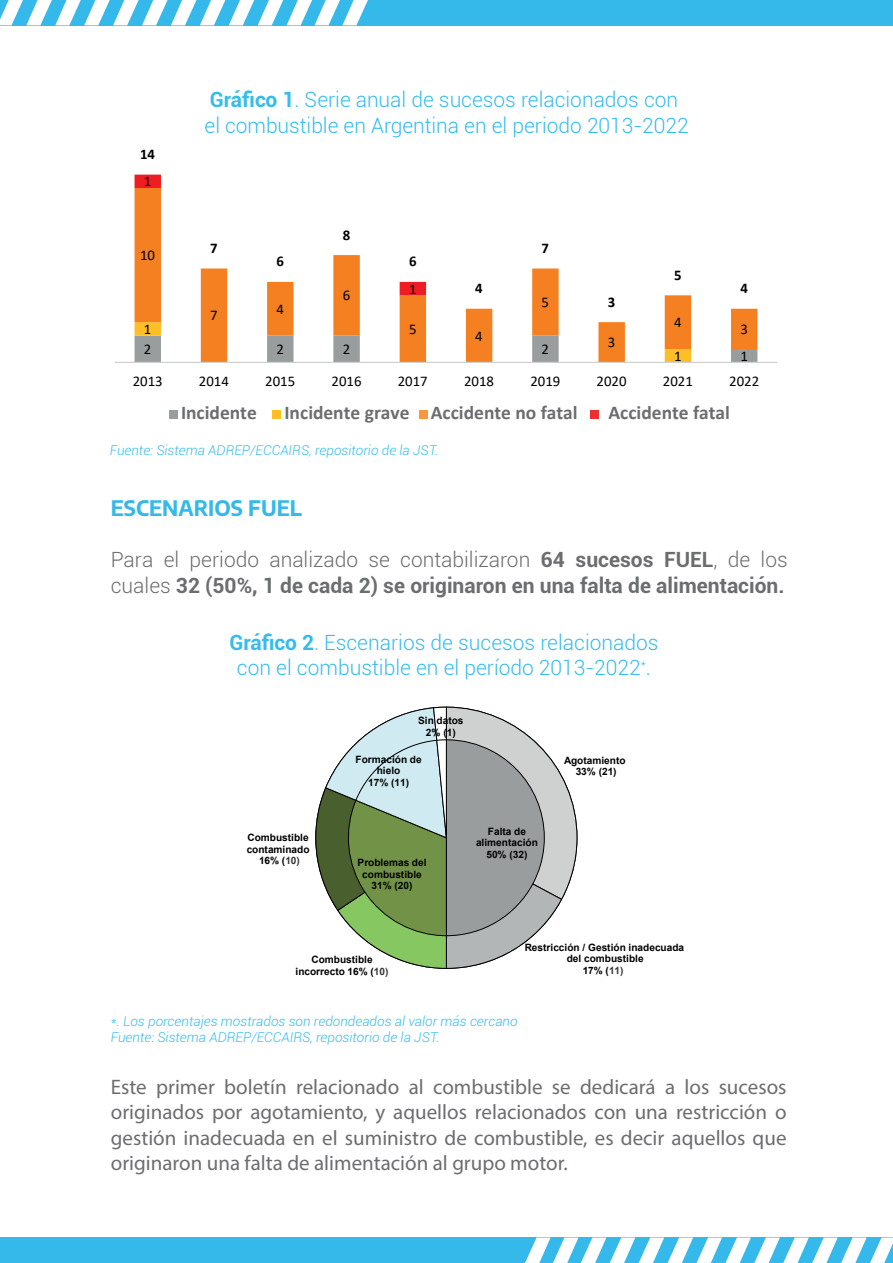
<style>
.page{position:relative;width:893px;height:1263px;background:#fff}
.page>*{position:absolute;margin:0;border:0;box-sizing:border-box;transform-origin:0 0}
.t1{font:21px/25.2px "Myriad Pro";color:#6c6d70;text-align:justify}
.t2{font:300 21px/25.5px "Roboto";color:#34bced;text-align:center}
.t3{font:700 21px/25.5px "Roboto";color:#6c6d70}
.t4{font:700 21px "Encode Sans";color:#35b8ea}
.t5{font:700 19.5px "Calibri";color:#6c6d70}
.t6{font:14.85px "Calibri";color:#000001}
.t7{font:700 14.85px "Calibri";color:#000001}
.t8{font:italic 300 13.5px/16.2px "Roboto";color:#34bced}
.t9{font:700 10.05px/11.6px "Arial";color:#000001;text-align:center}
.s1{font-weight:700}
.s2{font-weight:300}
.s3{color:#36393c}
</style>
<div class="page">
<div style="left:0;top:0;width:893px;height:25px;background:#35b8ea"></div>
<svg style="left:0;top:0;width:368px;height:25px"></svg>
<div style="left:0;top:1237px;width:893px;height:26px;background:#35b8ea"></div>
<svg style="left:525px;top:1237px;width:368px;height:26px"></svg>
<svg style="left:135px;top:268px;width:622px;height:94px"></svg>
<svg style="left:135px;top:175px;width:291px;height:120px"></svg>
<hr style="left:115px;top:362px;width:662px;height:1px;background:#cfd1d0">
<div style="left:169px;top:410px;width:9px;height:9px;background:#9a9d9e"></div>
<div style="left:273px;top:410px;width:8px;height:9px;background:#fdbe26"></div>
<div style="left:419px;top:410px;width:8px;height:9px;background:#f79741"></div>
<div style="left:590px;top:410px;width:8px;height:9px;background:#ee2f2d"></div>
<svg style="left:315px;top:707px;width:262px;height:261px"></svg>
<p class="t7" style="left:140px;top:144px;width:16px">14</p>
<p class="t6" style="left:144px;top:171px;width:9px">1</p>
<p class="t6" style="left:140px;top:245px;width:16px">10</p>
<p class="t2" style="left:205px;top:86px;width:486px;text-align:left"><span class="s1">Gráfico 1</span>. Serie anual de sucesos relacionados con el combustible en Argentina en el periodo 2013-2022</p>
<p class="t7" style="left:210px;top:237px;width:9px">7</p>
<p class="t7" style="left:276px;top:251px;width:9px">6</p>
<p class="t7" style="left:343px;top:224px;width:9px">8</p>
<p class="t7" style="left:409px;top:251px;width:9px">6</p>
<p class="t7" style="left:542px;top:237px;width:9px">7</p>
<p class="t7" style="left:674px;top:264px;width:9px">5</p>
<p class="t6" style="left:144px;top:319px;width:9px">1</p>
<p class="t6" style="left:210px;top:305px;width:9px">7</p>
<p class="t6" style="left:276px;top:298px;width:9px">4</p>
<p class="t6" style="left:343px;top:285px;width:9px">6</p>
<p class="t6" style="left:409px;top:278px;width:9px">1</p>
<p class="t6" style="left:409px;top:319px;width:9px">5</p>
<p class="t7" style="left:475px;top:278px;width:9px">4</p>
<p class="t6" style="left:475px;top:325px;width:9px">4</p>
<p class="t6" style="left:542px;top:292px;width:9px">5</p>
<p class="t6" style="left:144px;top:339px;width:9px">2</p>
<p class="t6" style="left:276px;top:339px;width:9px">2</p>
<p class="t6" style="left:343px;top:339px;width:9px">2</p>
<p class="t6" style="left:542px;top:339px;width:9px">2</p>
<p class="t7" style="left:608px;top:291px;width:9px">3</p>
<p class="t6" style="left:608px;top:332px;width:9px">3</p>
<p class="t6" style="left:674px;top:312px;width:9px">4</p>
<p class="t6" style="left:674px;top:345px;width:9px">1</p>
<p class="t7" style="left:740px;top:278px;width:9px">4</p>
<p class="t6" style="left:740px;top:319px;width:9px">3</p>
<p class="t6" style="left:740px;top:345px;width:9px">1</p>
<p class="t6" style="left:133px;top:371px;width:31px">2013</p>
<p class="t6" style="left:199px;top:371px;width:31px">2014</p>
<p class="t6" style="left:265px;top:371px;width:31px">2015</p>
<p class="t6" style="left:332px;top:371px;width:31px">2016</p>
<p class="t6" style="left:398px;top:371px;width:31px">2017</p>
<p class="t6" style="left:464px;top:371px;width:31px">2018</p>
<p class="t6" style="left:530px;top:371px;width:31px">2019</p>
<p class="t6" style="left:597px;top:371px;width:31px">2020</p>
<p class="t6" style="left:663px;top:371px;width:31px">2021</p>
<p class="t6" style="left:729px;top:371px;width:31px">2022</p>
<p class="t5" style="left:181px;top:398px;width:77px">Incidente</p>
<p class="t5" style="left:284px;top:398px;width:295px">Incidente grave Accidente no fatal</p>
<p class="t5" style="left:609px;top:398px;width:123px">Accidente fatal</p>
<p class="t8" style="left:110px;top:441px;width:330px">Fuente: Sistema ADREP/ECCAIRS, repositorio de la JST.</p>
<p class="t4" style="left:111px;top:493px;width:193px">ESCENARIOS FUEL</p>
<p class="t3" style="left:111px;top:546px;width:678px"><span class="s2">Para el periodo analizado se contabilizaron</span> 64 sucesos FUEL<span class="s2">, de los cuales</span> 32 (50%, 1 de cada 2) se originaron en una falta de alimentación.</p>
<p class="t2" style="left:229px;top:629px;width:431px"><span class="s1">Gráfico 2</span>. Escenarios de sucesos relacionados con el combustible en el período 2013-2022<sup>*</sup>.</p>
<p class="t9" style="left:247px;top:832px;width:64px">Combustible contaminado<br>16% (<span class="s3">10)</span></p>
<p class="t9" style="left:418px;top:715px;width:47px">Sin datos<br>2% (1)</p>
<p class="t9" style="left:356px;top:753px;width:68px">Formación de hielo<br>17% (11)</p>
<p class="t9" style="left:358px;top:857px;width:70px">Problemas del combustible<br>31% (20)</p>
<p class="t9" style="left:476px;top:826px;width:63px">Falta de alimentación<br>50% (32)</p>
<p class="t9" style="left:564px;top:754px;width:63px">Agotamiento<br>33% (21)</p>
<p class="t9" style="left:296px;top:954px;width:94px">Combustible incorrecto 16% (<span class="s3">10)</span></p>
<p class="t9" style="left:525px;top:941px;width:161px">Restricción / Gestión inadecuada del combustible<br>17% (<span class="s3">11)</span></p>
<p class="t8" style="left:111px;top:1013px;width:408px">*. Los porcentajes mostrados son redondeados al valor más cercano<br>Fuente: Sistema ADREP/ECCAIRS, repositorio de la JST.</p>
<p class="t1" style="left:111px;top:1074px;width:677px">Este primer boletín relacionado al combustible se dedicará a los sucesos originados por agotamiento, y aquellos relacionados con una restricción o gestión inadecuada en el suministro de combustible, es decir aquellos que originaron una falta de alimentación al grupo motor.</p>
</div>
